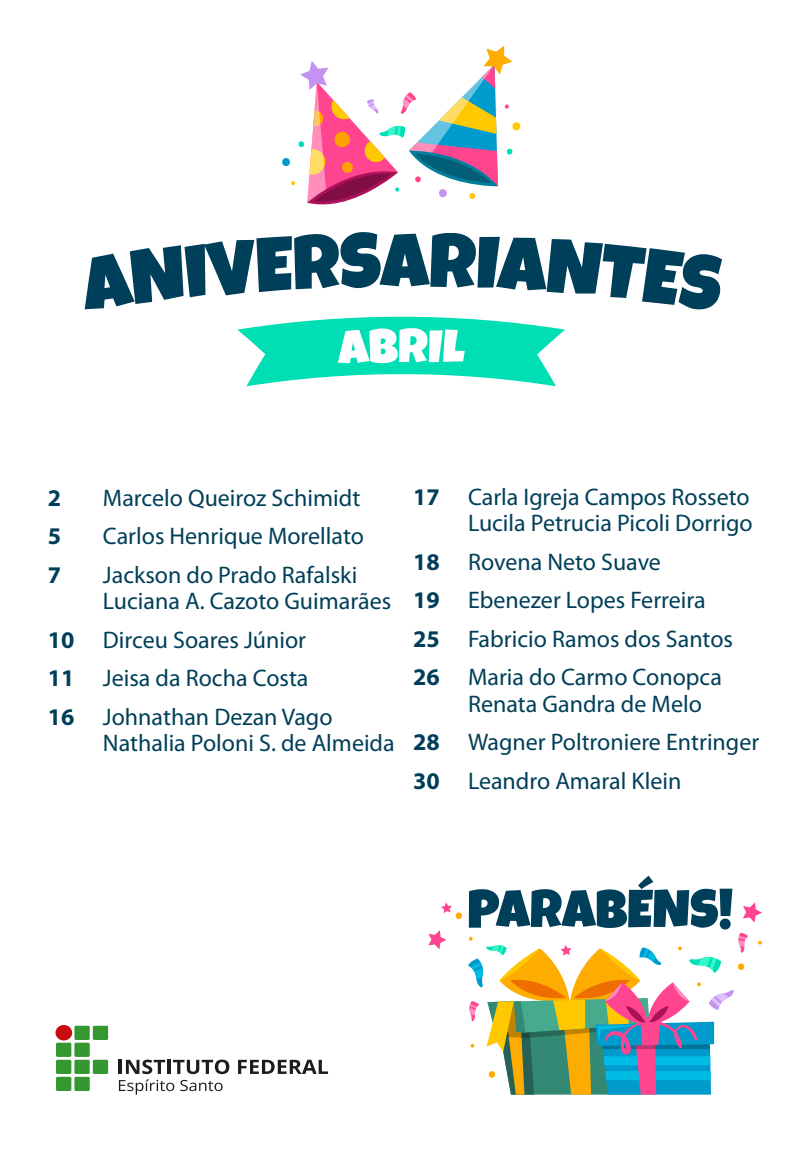
<style>
.page{position:relative;width:810px;height:1150px;background:#fff}
.page>*{position:absolute;margin:0;border:0;box-sizing:border-box;transform-origin:0 0}
.t1{font:53.25px "Luckiest Guy";color:#003f59}
.t2{font:24px/38.5px "Myriad Pro";color:#003f59}
.t3{font:700 24px "Myriad Pro";color:#003f59}
.s1{font-weight:700}
</style>
<div class="page">
<svg style="left:85px;top:232px;width:637px;height:154px"></svg>
<svg style="left:282px;top:46px;width:239px;height:159px"></svg>
<svg style="left:238px;top:1060px;width:90px;height:14px"></svg>
<svg style="left:119px;top:1059px;width:110px;height:35px"></svg>
<div style="left:74px;top:1026px;width:16px;height:14px;background:#349730"></div>
<div style="left:93px;top:1026px;width:15px;height:14px;background:#349730"></div>
<div style="left:93px;top:1060px;width:15px;height:14px;background:#349730"></div>
<div style="left:56px;top:1043px;width:15px;height:14px;background:#349730"></div>
<div style="left:74px;top:1043px;width:16px;height:14px;background:#349730"></div>
<div style="left:56px;top:1060px;width:15px;height:14px;background:#349730"></div>
<div style="left:74px;top:1060px;width:16px;height:14px;background:#349730"></div>
<div style="left:56px;top:1077px;width:15px;height:14px;background:#349730"></div>
<div style="left:74px;top:1077px;width:16px;height:14px;background:#349730"></div>
<div style="left:55px;top:1025px;width:17px;height:15px;background:#c80c0f;border-radius:50%"></div>
<svg style="left:743px;top:902px;width:19px;height:20px"></svg>
<svg style="left:428px;top:930px;width:19px;height:19px"></svg>
<svg style="left:441px;top:902px;width:21px;height:17px"></svg>
<svg style="left:758px;top:941px;width:4px;height:3px"></svg>
<svg style="left:468px;top:933px;width:280px;height:161px"></svg>
<p class="t3" style="left:48px;top:484px;width:15px">2</p>
<p class="t2" style="left:103px;top:478px;width:259px">Marcelo Queiroz Schimidt</p>
<p class="t3" style="left:48px;top:523px;width:15px">5</p>
<p class="t2" style="left:103px;top:517px;width:263px">Carlos Henrique Morellato</p>
<p class="t3" style="left:48px;top:561px;width:15px">7</p>
<p class="t2" style="left:103px;top:561px;width:290px;line-height:26.2px">Jackson do Prado Rafalski<br>Luciana A. Cazoto Guimarães</p>
<p class="t2" style="left:48px;top:620px;width:286px"><span class="s1">10</span> Dirceu Soares Júnior<br><span class="s1">11</span> Jeisa da Rocha Costa<br><span class="s1">16</span> Johnathan Dezan Vago</p>
<p class="t2" style="left:103px;top:723px;width:293px">Nathalia Poloni S. de Almeida</p>
<p class="t2" style="left:413px;top:484px;width:341px;line-height:26.2px;text-align:right"><span class="s1">17</span> Carla Igreja Campos Rosseto<br>Lucila Petrucia Picoli Dorrigo</p>
<p class="t2" style="left:413px;top:542px;width:322px"><span class="s1">18</span> Rovena Neto Suave<br><span class="s1">19</span> Ebenezer Lopes Ferreira<br><span class="s1">25</span> Fabricio Ramos dos Santos<br><span class="s1">26</span> Maria do Carmo Conopca</p>
<p class="t2" style="left:413px;top:684px;width:348px;text-indent:55px">Renata Gandra de Melo<br><span class="s1">28</span> Wagner Poltroniere Entringer<br><span class="s1">30</span> Leandro Amaral Klein</p>
<h1 class="t1" style="left:467px;top:874px;width:267px">PARABÉNS!</h1>
</div>
